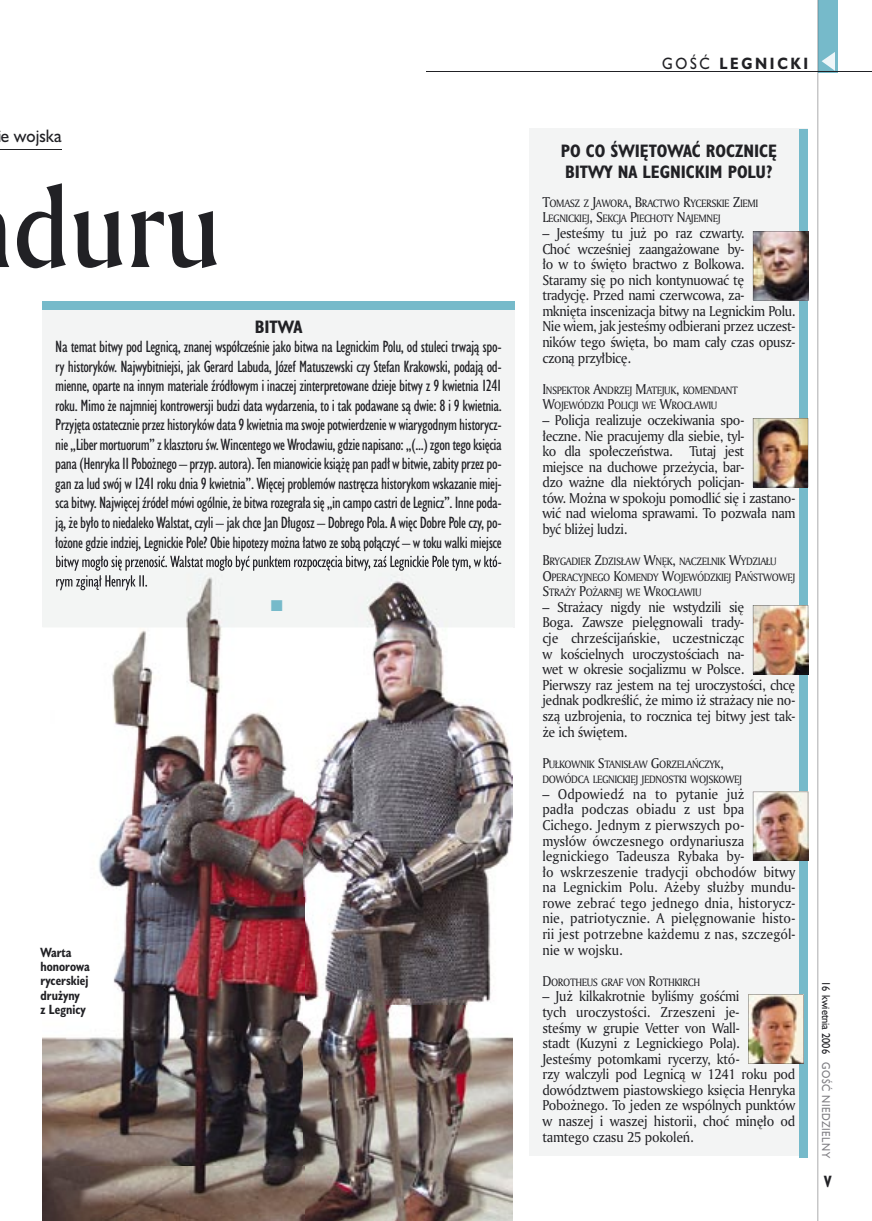
<style>
.page{position:relative;width:872px;height:1221px;background:#fff}
.page>*{position:absolute;margin:0;border:0;box-sizing:border-box;transform-origin:0 0}
.t1{font:108px "Amerigo Md PL";color:#212125;scale:.9 1}
.t2{font:700 16.5px/21px "Humanst 521 Cn PL";color:#212125}
.t3{font:16.5px "Humanst 521 PL";color:#212125;scale:.94 1}
.t4{font:15px/19.5px "Humanst 521 Cn PL";letter-spacing:-.03em;color:#212125;text-align:justify}
.t5{font:700 15px "Humanst 521 PL";letter-spacing:.2em;color:#212125;scale:.9 1}
.t6{font:700 15px "Humanst 521 Cn PL";color:#212125;scale:.94 1}
.t7{font:13.8px/15.6px "Amerigo PL";letter-spacing:-.025em;color:#212125;scale:.94 1}
.t8{font:13.8px/15.6px "Amerigo PL";color:#212125;scale:.94 1}
.t9{font:700 12.3px/14.4px "Humanst 521 Cn PL";color:#212125;scale:.94 1}
.t10{font:10.5px "Humanst 521 PL";letter-spacing:.05em;color:#7f7e83;scale:.9 1}
.t11{font:10.5px "Humanst 521 PL";color:#212125;scale:.9 1}
.t12{font:10.35px/15.6px "Amerigo PL";letter-spacing:-.04em;color:#212125;scale:.94 1}
.s1{font-weight:400}
.s2{font-size:13.8px}
</style>
<div class="page">
<div style="left:818px;top:0;width:19px;height:72px;background:#76baca"></div>
<hr style="left:817px;top:0;width:1px;height:1220px;background:#212125">
<svg style="left:821px;top:52px;width:14px;height:19px"></svg>
<hr style="left:425px;top:72px;width:447px;height:1px;background:#212125">
<div style="left:529px;top:129px;width:279px;height:1026px;background:#f3f4f4"></div>
<div style="left:799px;top:129px;width:9px;height:1027px;background:#76baca"></div>
<img style="left:753px;top:231px;width:55px;height:69px">
<img style="left:753px;top:418px;width:55px;height:69px">
<img style="left:753px;top:605px;width:55px;height:69px">
<hr style="left:0;top:149px;width:61px;height:1px;background:#212125">
<div style="left:43px;top:309px;width:472px;height:318px;background:#f3f4f4"></div>
<div style="left:43px;top:301px;width:472px;height:8px;background:#76baca"></div>
<img style="left:43px;top:551px;width:470px;height:669px">
<img style="left:85px;top:549px;width:404px;height:2px">
<img style="left:56px;top:555px;width:445px;height:15px">
<img style="left:56px;top:575px;width:91px;height:15px">
<img style="left:753px;top:791px;width:55px;height:69px">
<img style="left:748px;top:994px;width:55px;height:69px">
<svg style="left:271px;top:600px;width:11px;height:11px"></svg>
<p class="t3" style="left:1px;top:124px;width:66px">e wojska</p>
<h1 class="t1" style="left:13px;top:156px;width:232px">duru</h1>
<p class="t2" style="left:255px;top:316px;width:49px">BITWA</p>
<p class="t4" style="left:55px;top:337px;width:448px">Na temat bitwy pod Legnicą, znanej współcześnie jako bitwa na Legnickim Polu, od stuleci trwają spo&shy;ry historyków. Najwybitniejsi, jak Gerard Labuda, Józef Matuszewski czy Stefan Krakowski, podają od&shy;mienne, oparte na innym materiale źródłowym i inaczej zinterpretowane dzieje bitwy z 9 kwietnia 1241 roku. Mimo że najmniej kontrowersji budzi data wydarzenia, to i tak podawane są dwie: 8 i 9 kwietnia.<br>Przyjęta ostatecznie przez historyków data 9 kwietnia ma swoje potwierdzenie w wiarygodnym historycz&shy;nie „Liber mortuorum” z klasztoru św. Wincentego we Wrocławiu, gdzie napisano: „(...) zgon tego księcia pana (Henryka II Pobożnego – przyp. autora). Ten mianowicie książę pan padł w bitwie, zabity przez po&shy;gan za lud swój w 1241 roku dnia 9 kwietnia”. Więcej problemów nastręcza historykom wskazanie miej&shy;sca bitwy. Najwięcej źródeł mówi ogólnie, że bitwa rozegrała się „in campo castri de Legnicz”. Inne poda&shy;ją, że było to niedaleko Walstat, czyli – jak chce Jan Długosz – Dobrego Pola. A więc Dobre Pole czy, po&shy;łożone gdzie indziej, Legnickie Pole? Obie hipotezy można łatwo ze sobą połączyć – w toku walki miejsce</p>
<p class="t9" style="left:40px;top:944px;width:54px">Warta honorowa rycerskiej drużyny<br>z Legnicy</p>
<p class="t5" style="left:662px;top:53px;width:164px"><span class="s1">GOŚĆ</span> LEGNICKI</p>
<p class="t2" style="left:561px;top:139px;width:218px">PO CO ŚWIĘTOWAĆ ROCZNICĘ<br>BITWY NA LEGNICKIM POLU?</p>
<p class="t12" style="left:542px;top:195px;width:231px"><span class="s2">T</span>OMASZ Z <span class="s2">J</span>AWORA<span class="s2">, B</span>RACTWO <span class="s2">R</span>YCERSKIE <span class="s2">Z</span>IEMI<br><span class="s2">L</span>EGNICKIEJ<span class="s2">, S</span>EKCJA <span class="s2">P</span>IECHOTY <span class="s2">N</span>AJEMNEJ</p>
<p class="t7" style="left:542px;top:225px;width:271px">– Jesteśmy tu już po raz czwarty.<br>Choć wcześniej zaangażowane by-<br>ło w to święto bractwo z Bolkowa.<br>Staramy się po nich kontynuować tę<br>tradycję. Przed nami czerwcowa, za-<br>mknięta inscenizacja bitwy na Legnickim Polu.<br>Nie wiem, jak jesteśmy odbierani przez uczest&shy;ników tego święta, bo mam cały czas opusz&shy;czoną przyłbicę.</p>
<p class="t12" style="left:542px;top:382px;width:209px"><span class="s2">I</span>NSPEKTOR <span class="s2">A</span>NDRZEJ <span class="s2">M</span>ATEJUK<span class="s2">,</span> KOMENDANT<br><span class="s2">W</span>OJEWÓDZKI <span class="s2">P</span>OLICJI WE <span class="s2">W</span>ROCŁAWIU</p>
<p class="t7" style="left:542px;top:412px;width:271px">– Policja realizuje oczekiwania spo-<br>łeczne. Nie pracujemy dla siebie, tyl-<br>ko dla społeczeństwa. Tutaj jest<br>miejsce na duchowe przeżycia, bar-<br>dzo ważne dla niektórych policjan-<br>tów. Można w spokoju pomodlić się i zastano&shy;wić nad wieloma sprawami. To pozwała nam być bliżej ludzi.</p>
<p class="t12" style="left:542px;top:553px;width:271px"><span class="s2">B</span>RYGADIER <span class="s2">Z</span>DZISŁAW <span class="s2">W</span>NĘK<span class="s2">,</span> NACZELNIK <span class="s2">W</span>YDZIAŁU<br><span class="s2">O</span>PERACYJNEGO <span class="s2">K</span>OMENDY <span class="s2">W</span>OJEWÓDZKIEJ <span class="s2">P</span>AŃSTWOWEJ<br><span class="s2">S</span>TRAŻY <span class="s2">P</span>OŻARNEJ WE <span class="s2">W</span>ROCŁAWIU</p>
<p class="t7" style="left:542px;top:598px;width:271px">– Strażacy nigdy nie wstydzili się<br>Boga. Zawsze pielęgnowali trady-<br>cje chrześcijańskie, uczestnicząc<br>w kościelnych uroczystościach na-<br>wet w okresie socjalizmu w Polsce.<br>Pierwszy raz jestem na tej uroczystości, chcę jednak podkreśłić, że mimo iż strażacy nie no&shy;szą uzbrojenia, to rocznica tej bitwy jest tak&shy;że ich świętem.</p>
<p class="t12" style="left:542px;top:755px;width:214px"><span class="s2">P</span>UŁKOWNIK <span class="s2">S</span>TANISŁAW <span class="s2">G</span>ORZELAŃCZYK<span class="s2">,<br></span>DOWÓDCA LEGNICKIEJ JEDNOSTKI WOJSKOWEJ</p>
<p class="t8" style="left:542px;top:785px;width:271px">– Odpowiedź na to pytanie już<br>padła podczas obiadu z ust bpa Cichego. Jednym z pierwszych po-<br>mysłów ówczesnego ordynariusza legnickiego Tadeusza Rybaka by-<br>ło wskrzeszenie tradycji obchodów bitwy na Legnickim Polu. Ażeby służby mundu&shy;rowe zebrać tego jednego dnia, historycz&shy;nie, patriotycznie. A pielęgnowanie histo&shy;rii jest potrzebne każdemu z nas, szczegól&shy;nie w wojsku.</p>
<p class="t12" style="left:542px;top:973px;width:169px"><span class="s2">D</span>OROTHEUS GRAF VON <span class="s2">R</span>OTHKIRCH</p>
<p class="t7" style="left:542px;top:988px;width:271px">– Już kilkakrotnie byliśmy gośćmi<br>tych uroczystości. Zrzeszeni je-<br>steśmy w grupie Vetter von Wall-<br>stadt (Kuzyni z Legnickiego Pola).<br>Jesteśmy potomkami rycerzy, któ-<br>rzy walczyli pod Legnicą w 1241 roku pod dowództwem piastowskiego księcia Henryka Pobożnego. To jeden ze wspólnych punktów w naszej i waszej historii, choć minęło od tamtego czasu 25 pokoleń.</p>
<p class="t11" style="left:833px;top:981px;width:82px;rotate:90deg">16 kwietnia 2006</p>
<p class="t10" style="left:833px;top:1062px;width:108px;rotate:90deg">GOŚĆ NIEDZIELNY</p>
<p class="t6" style="left:824px;top:1171px;width:9px">V</p>
</div>
